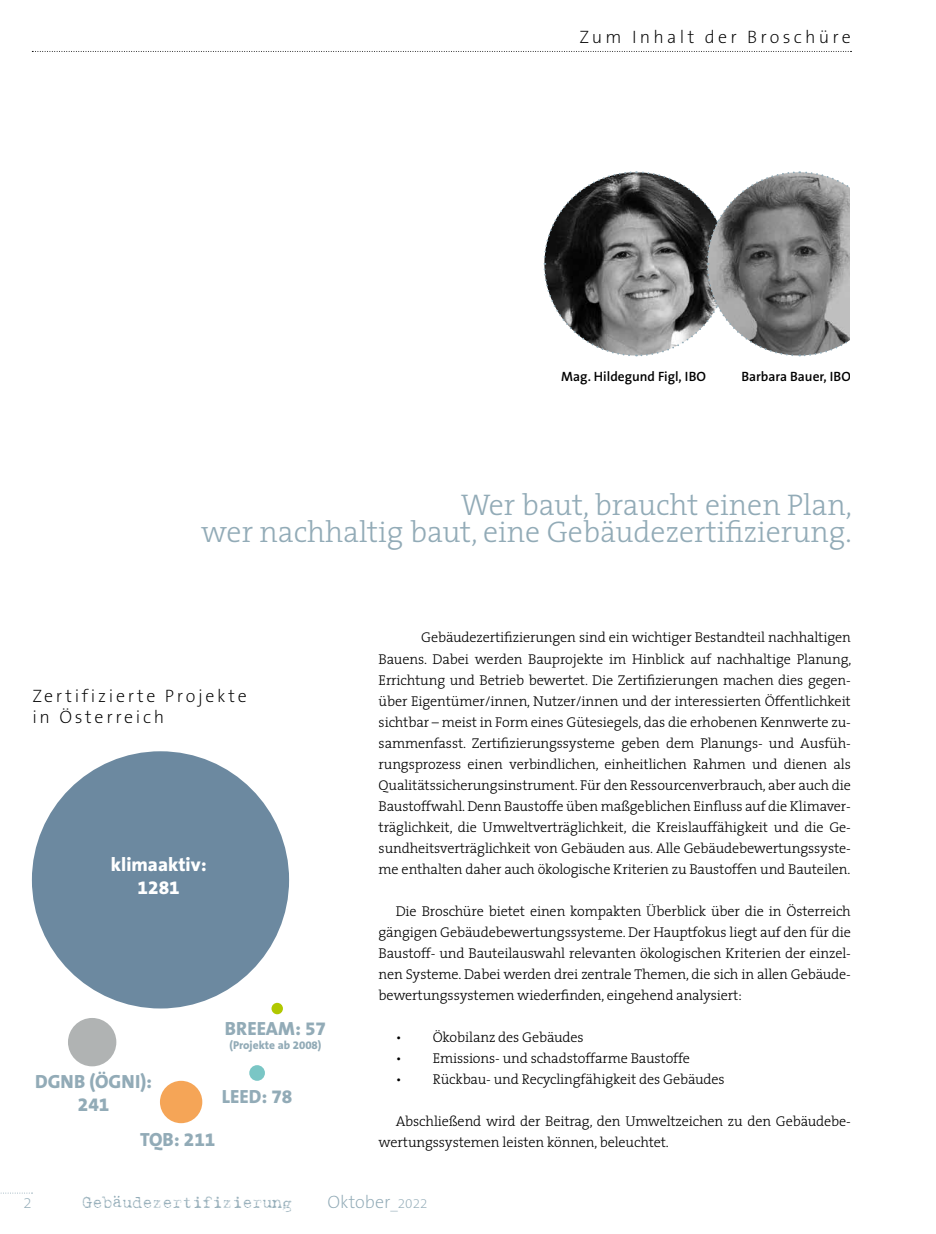
<style>
.page{position:relative;width:936px;height:1234px;background:#fff}
.page>*{position:absolute;margin:0;border:0;box-sizing:border-box;transform-origin:0 0}
.t1{font:300 30px/27px "The Serif";color:#92abb7;text-align:right}
.t2{font:800 19.2px/23px "The Sans B8";color:#92abb7;text-align:center}
.t3{font:800 19.2px/23px "The Sans B8";color:#fff;text-align:center}
.t4{font:200 18px/21.6px "The Sans B2";letter-spacing:.15em;color:#000}
.t5{font:200 18px "The Sans B2";letter-spacing:.18em;color:#000}
.t6{font:200 18px "The Sans B2";color:#92abb7}
.t7{font:16.5px "Harting";color:#92abb7}
.t8{font:200 15px "The Sans B2";color:#92abb7}
.t9{font:300 14.25px/21px "The Serif";letter-spacing:-.01em;color:#000;text-align:justify}
.t10{font:600 13.5px "The Sans B6";color:#000}
.t11{font:800 11.55px "The Sans B8";color:#92abb7}
.s1{font-size:13.5px}
</style>
<div class="page">
<svg style="left:32px;top:51px;width:819px;height:1px"></svg>
<svg style="left:1px;top:1192px;width:32px;height:1px"></svg>
<svg style="left:543px;top:171px;width:307px;height:186px"></svg>
<div style="left:32px;top:751px;width:257px;height:257px;background:#6c89a0;border-radius:50%"></div>
<div style="left:160px;top:1080px;width:42px;height:42px;background:#f5a557;border-radius:50%"></div>
<div style="left:68px;top:1017px;width:48px;height:49px;background:#b0b3b3;border-radius:50%"></div>
<div style="left:271px;top:1002px;width:12px;height:12px;background:#b1c800;border-radius:50%"></div>
<div style="left:249px;top:1064px;width:16px;height:16px;background:#7ac6c5;border-radius:50%"></div>
<p class="t5" style="left:579px;top:27px;width:273px">Zum Inhalt der Broschüre</p>
<p class="t10" style="left:561px;top:369px;width:146px">Mag. Hildegund Figl, IBO</p>
<p class="t10" style="left:741px;top:369px;width:111px">Barbara Bauer, IBO</p>
<h1 class="t1" style="left:201px;top:490px;width:652px">Wer baut, braucht einen Plan,<br>wer nachhaltig baut, eine Gebäudezertifizierung.</h1>
<p class="t4" style="left:32px;top:685px;width:216px">Zertifizierte Projekte in Österreich</p>
<h2 class="t3" style="left:111px;top:853px;width:97px">klimaaktiv:<br>1281</h2>
<h2 class="t2" style="left:35px;top:1069px;width:118px">DGNB (ÖGNI):<br>241</h2>
<h2 class="t2" style="left:225px;top:1017px;width:103px">BREEAM: 57</h2>
<p class="t11" style="left:229px;top:1038px;width:93px">(Projekte ab 2008)</p>
<h2 class="t2" style="left:222px;top:1085px;width:72px">LEED: 78</h2>
<h2 class="t2" style="left:140px;top:1128px;width:77px">TQB: 211</h2>
<p class="t9" style="left:378px;top:626px;width:474px;text-indent:43px">Gebäudezertifizierungen sind ein wichtiger Bestandteil nachhaltigen Bauens. Dabei werden Bauprojekte im Hinblick auf nachhaltige Planung, Errichtung und Betrieb bewertet. Die Zertifizierungen machen dies gegen&shy;über Eigentümer/innen, Nutzer/innen und der interessierten Öffentlichkeit sichtbar – meist in Form eines Gütesiegels, das die erhobenen Kennwerte zu&shy;sammenfasst. Zertifizierungssysteme geben dem Planungs- und Ausfüh&shy;rungsprozess einen verbindlichen, einheitlichen Rahmen und dienen als Qualitätssicherungsinstrument. Für den Ressourcenverbrauch, aber auch die Baustoffwahl. Denn Baustoffe üben maßgeblichen Einfluss auf die Klimaver&shy;träglichkeit, die Umweltverträglichkeit, die Kreislauffähigkeit und die Ge&shy;sundheitsverträglichkeit von Gebäuden aus. Alle Gebäudebewertungssyste&shy;me enthalten daher auch ökologische Kriterien zu Baustoffen und Bauteilen.</p>
<p class="t9" style="left:378px;top:899px;width:473px;text-indent:17px">Die Broschüre bietet einen kompakten Überblick über die in Österreich gängigen Gebäudebewertungssysteme. Der Hauptfokus liegt auf den für die Baustoff- und Bauteilauswahl relevanten ökologischen Kriterien der einzel&shy;nen Systeme. Dabei werden drei zentrale Themen, die sich in allen Gebäude&shy;bewertungssystemen wiederfinden, eingehend analysiert:</p>
<p class="t9" style="left:395px;top:1025px;width:190px">• Ökobilanz des Gebäudes</p>
<p class="t9" style="left:395px;top:1046px;width:296px">• Emissions- und schadstoffarme Baustoffe</p>
<p class="t9" style="left:395px;top:1067px;width:330px">• Rückbau- und Recyclingfähigkeit des Gebäudes</p>
<p class="t9" style="left:378px;top:1109px;width:473px;text-indent:17px">Abschließend wird der Beitrag, den Umweltzeichen zu den Gebäudebe&shy;wertungssystemen leisten können, beleuchtet.</p>
<p class="t8" style="left:24px;top:1194px;width:10px">2</p>
<p class="t7" style="left:83px;top:1194px;width:211px">Gebaudezertifizierung</p>
<p class="t6" style="left:327px;top:1192px;width:101px">Oktober<span class="s1">_2022</span></p>
</div>
